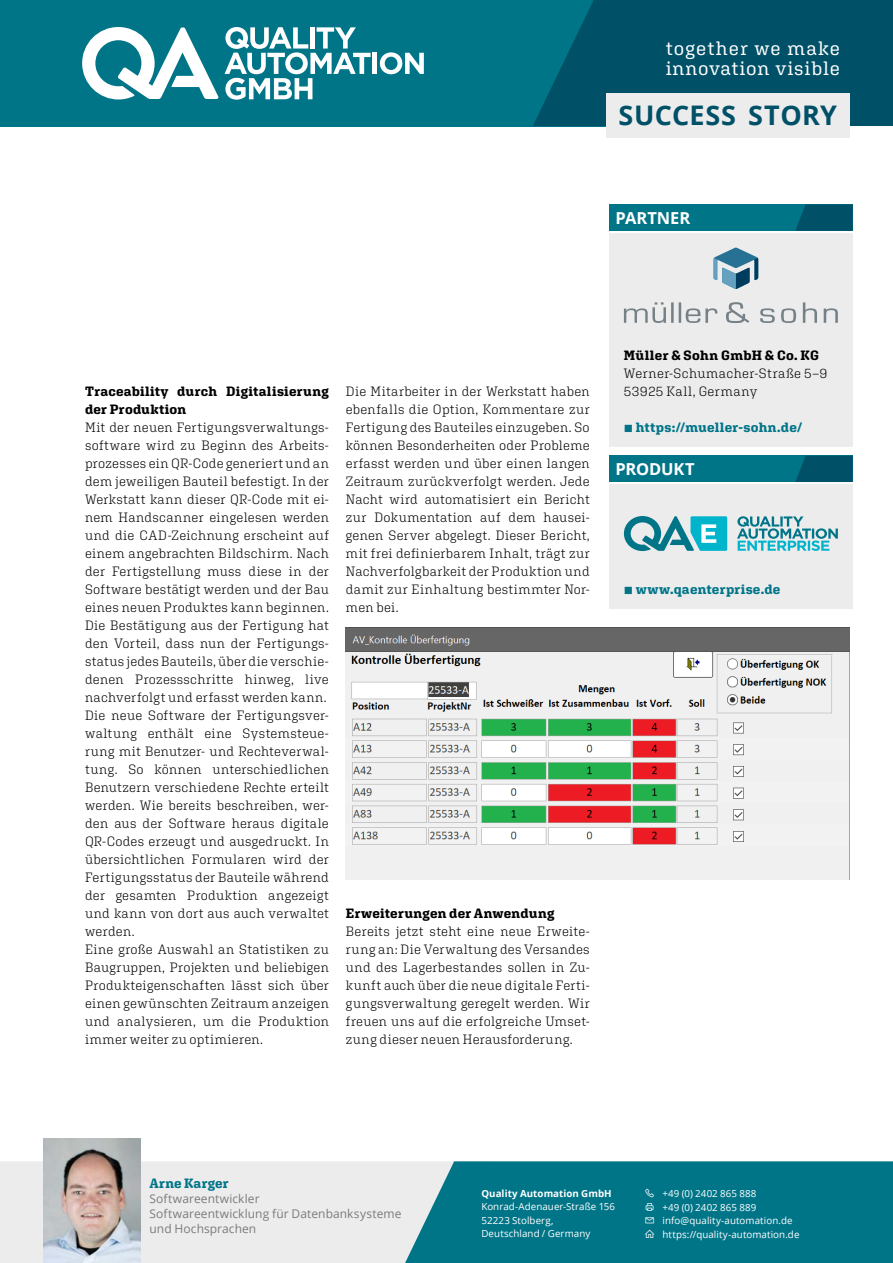
<style>
.page{position:relative;width:893px;height:1263px;background:#fff}
.page>*{position:absolute;margin:0;border:0;box-sizing:border-box;transform-origin:0 0}
.t1{font:700 27px "Open Sans";letter-spacing:.015em;color:#005067}
.t2{font:19.35px/19.8px "Aglet Slab";letter-spacing:.04em;color:#fff}
.t3{font:700 16.5px "Open Sans";letter-spacing:-.005em;color:#fff}
.t4{font:300 13.5px/18px "Aglet Slab";letter-spacing:.02em;color:#000}
.t5{font:700 13.5px/18px "Aglet Slab";letter-spacing:.02em;color:#000}
.t6{font:700 13.5px "Aglet Slab";letter-spacing:.015em;color:#007588}
.t7{font:12px/15px "Open Sans";letter-spacing:.005em;color:#7b7b7a}
.t8{font:9.75px/13.5px "Open Sans";letter-spacing:.01em;color:#fff}
.t9{font:700 9.75px "Open Sans";letter-spacing:.005em;color:#fff}
</style>
<div class="page">
<div style="left:0;top:1161px;width:405px;height:102px;background:#ececed"></div>
<div style="left:405px;top:1161px;width:488px;height:102px;background:#007588"></div>
<img style="left:43px;top:1139px;width:98px;height:124px">
<div style="left:609px;top:234px;width:244px;height:213px;background:#ececed"></div>
<svg style="left:624px;top:302px;width:214px;height:21px"></svg>
<svg style="left:714px;top:248px;width:44px;height:41px"></svg>
<div style="left:609px;top:485px;width:244px;height:124px;background:#ececed"></div>
<svg style="left:624px;top:516px;width:214px;height:35px"></svg>
<div style="left:609px;top:204px;width:244px;height:27px;background:#007588"></div>
<svg style="left:795px;top:204px;width:58px;height:27px;background:#00546b"></svg>
<div style="left:609px;top:456px;width:244px;height:26px;background:#007588"></div>
<svg style="left:795px;top:456px;width:58px;height:26px;background:#00536a"></svg>
<img style="left:345px;top:627px;width:505px;height:252px">
<div style="left:0;top:0;width:846px;height:126px;background:#007588"></div>
<svg style="left:533px;top:0;width:360px;height:126px;background:#00546a"></svg>
<div style="left:606px;top:93px;width:244px;height:45px;background:#ececed"></div>
<div style="left:372px;top:53px;width:5px;height:21px;background:#fff"></div>
<svg style="left:380px;top:52px;width:44px;height:22px"></svg>
<svg style="left:225px;top:27px;width:146px;height:73px"></svg>
<svg style="left:82px;top:27px;width:137px;height:73px"></svg>
<svg style="left:645px;top:1189px;width:9px;height:8px"></svg>
<svg style="left:646px;top:1203px;width:8px;height:8px"></svg>
<svg style="left:645px;top:1217px;width:9px;height:6px"></svg>
<svg style="left:645px;top:1229px;width:9px;height:9px"></svg>
<h2 class="t2" style="left:666px;top:38px;width:176px">together we make innovation visible</h2>
<h1 class="t1" style="left:619px;top:96px;width:220px">SUCCESS STORY</h1>
<p class="t3" style="left:615px;top:206px;width:77px">PARTNER</p>
<p class="t5" style="left:85px;top:382px;width:245px">Traceability durch Digitalisierung der Produktion</p>
<p class="t4" style="left:85px;top:418px;width:245px">Mit der neuen Fertigungsverwaltungs&shy;software wird zu Beginn des Arbeits&shy;prozesses ein QR-Code generiert und an dem jeweiligen Bauteil befestigt. In der Werkstatt kann dieser QR-Code mit ei&shy;nem Handscanner eingelesen werden und die CAD-Zeichnung erscheint auf einem angebrachten Bildschirm. Nach der Fertigstellung muss diese in der Software bestätigt werden und der Bau eines neuen Produktes kann beginnen.<br>Die Bestätigung aus der Fertigung hat den Vorteil, dass nun der Fertigungs&shy;status jedes Bauteils, über die verschie&shy;denen Prozessschritte hinweg, live nachverfolgt und erfasst werden kann.<br>Die neue Software der Fertigungsver&shy;waltung enthält eine Systemsteue&shy;rung mit Benutzer- und Rechteverwal&shy;tung. So können unterschiedlichen Benutzern verschiedene Rechte erteilt werden. Wie bereits beschreiben, wer&shy;den aus der Software heraus digitale QR-Codes erzeugt und ausgedruckt. In übersichtlichen Formularen wird der Fertigungsstatus der Bauteile während der gesamten Produktion angezeigt und kann von dort aus auch verwaltet werden.<br>Eine große Auswahl an Statistiken zu Baugruppen, Projekten und beliebigen Produkteigenschaften lässt sich über einen gewünschten Zeitraum anzeigen und analysieren, um die Produktion immer weiter zu optimieren.</p>
<p class="t4" style="left:346px;top:382px;width:245px;text-align:justify">Die Mitarbeiter in der Werkstatt haben ebenfalls die Option, Kommentare zur Fertigung des Bauteiles einzugeben. So können Besonderheiten oder Probleme erfasst werden und über einen langen Zeitraum zurückverfolgt werden. Jede Nacht wird automatisiert ein Bericht zur Dokumentation auf dem hausei&shy;genen Server abgelegt. Dieser Bericht, mit frei definierbarem Inhalt, trägt zur Nachverfolgbarkeit der Produktion und damit zur Einhaltung bestimmter Nor&shy;men bei.</p>
<p class="t5" style="left:346px;top:904px;width:210px">Erweiterungen der Anwendung</p>
<p class="t4" style="left:346px;top:922px;width:245px;text-align:justify">Bereits jetzt steht eine neue Erweite&shy;rung an: Die Verwaltung des Versandes und des Lagerbestandes sollen in Zu&shy;kunft auch über die neue digitale Ferti&shy;gungsverwaltung geregelt werden. Wir freuen uns auf die erfolgreiche Umset&shy;zung dieser neuen Herausforderung.</p>
<p class="t5" style="left:624px;top:346px;width:197px">Müller &amp; Sohn GmbH &amp; Co. KG</p>
<p class="t4" style="left:624px;top:364px;width:205px">Werner-Schumacher-Straße 5–9<br>53925 Kall, Germany</p>
<p class="t6" style="left:624px;top:419px;width:180px">■ https://mueller-sohn.de/</p>
<p class="t3" style="left:615px;top:457px;width:81px">PRODUKT</p>
<p class="t6" style="left:624px;top:581px;width:158px">■ www.qaenterprise.de</p>
<p class="t6" style="left:149px;top:1175px;width:81px">Arne Karger</p>
<p class="t7" style="left:149px;top:1191px;width:253px">Softwareentwickler<br>Softwareentwicklung für Datenbanksysteme und Hochsprachen</p>
<p class="t9" style="left:481px;top:1186px;width:132px">Quality Automation GmbH</p>
<p class="t8" style="left:481px;top:1199px;width:135px">Konrad-Adenauer-Straße 156<br>52223 Stolberg,<br>Deutschland / Germany</p>
<p class="t8" style="left:662px;top:1186px;width:138px">+49 (0) 2402 865 888<br>+49 (0) 2402 865 889 info@quality-automation.de https://quality-automation.de</p>
</div>
